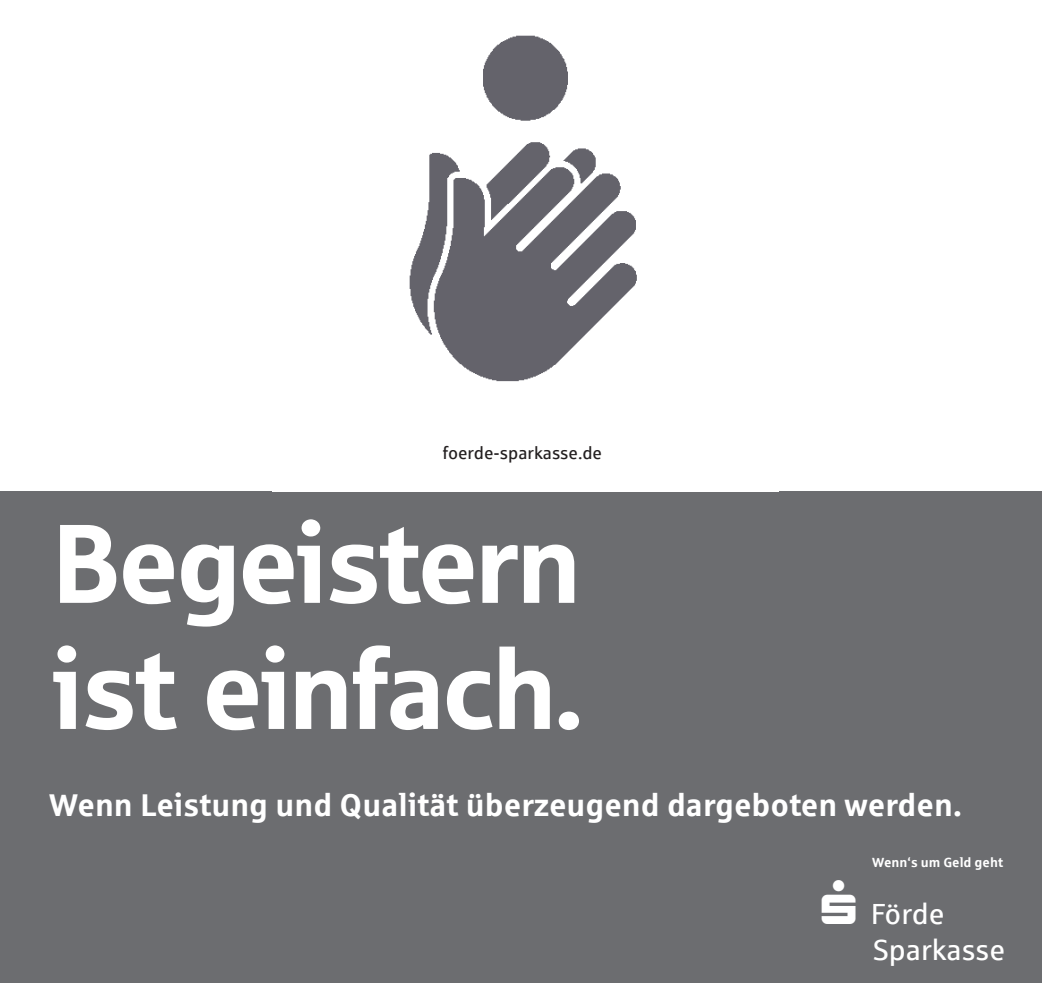
<style>
.page{position:relative;width:1042px;height:983px;background:#fff}
.page>*{position:absolute;margin:0;border:0;box-sizing:border-box;transform-origin:0 0}
.t1{font:112px/126px "Sparkasse Head";color:#fff}
.t2{font:700 31.5px "Sparkasse Rg";color:#fff}
.t3{font:29.05px/36.2px "Sparkasse Rg";color:#fff}
.t4{font:17.5px "Sparkasse Rg";color:#231f20}
.t5{font:700 13.3px "Sparkasse Rg";color:#fff}
</style>
<div class="page">
<div style="left:0;top:491px;width:1042px;height:491px;background:#6c6d70"></div>
<img style="left:409px;top:35px;width:228px;height:347px">
<p class="t4" style="left:443px;top:442px;width:161px">foerde-sparkasse.de</p>
<h1 class="t1" style="left:53px;top:496px;width:531px">Begeistern ist einfach.</h1>
<p class="t2" style="left:49px;top:785px;width:914px">Wenn Leistung und Qualität überzeugend dargeboten werden.</p>
<p class="t5" style="left:872px;top:853px;width:132px">Wenn‘s um Geld geht</p>
<p class="t3" style="left:871px;top:894px;width:136px">Förde<br>Sparkasse</p>
</div>
